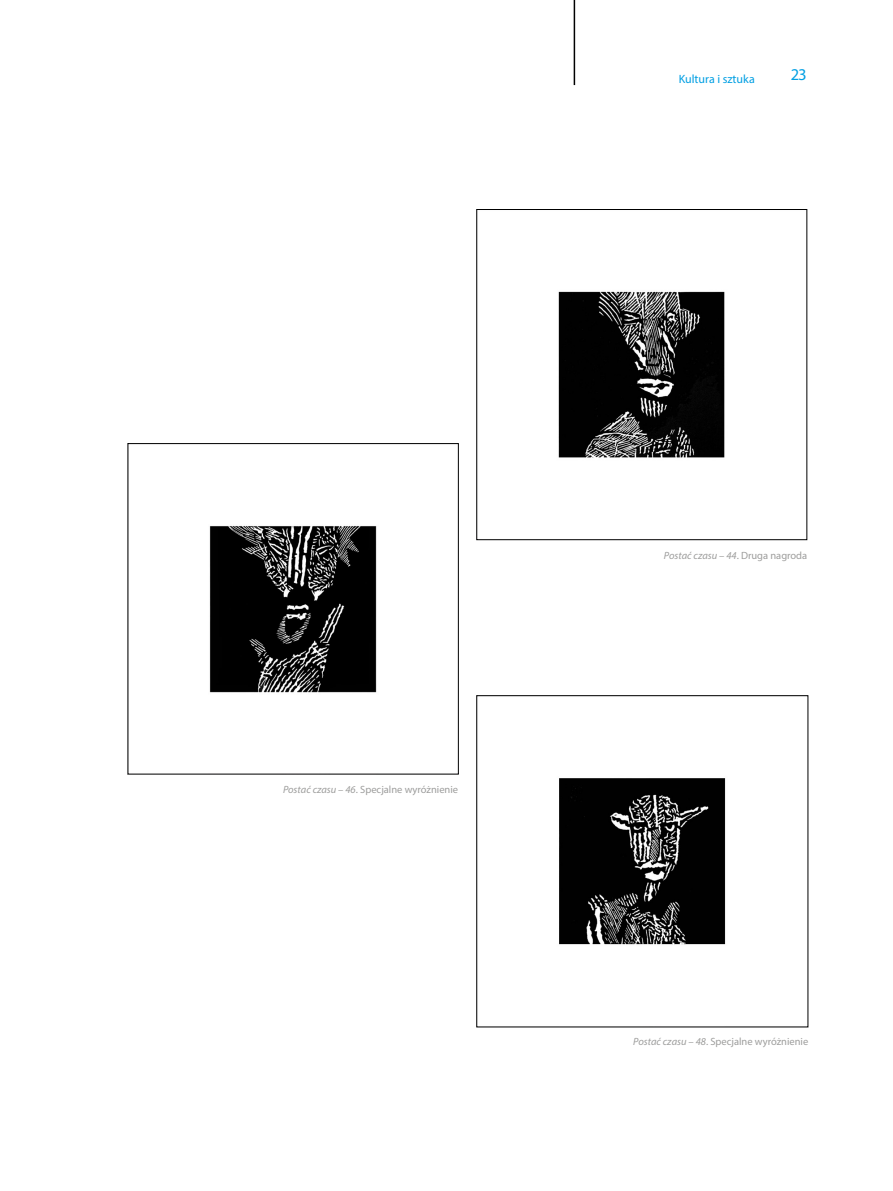
<style>
.page{position:relative;width:893px;height:1191px;background:#fff}
.page>*{position:absolute;margin:0;border:0;box-sizing:border-box;transform-origin:0 0}
.t1{font:16.5px "Myriad Pro";color:#009fe3}
.t2{font:12px "Myriad Pro";color:#009fe3}
.t3{font:10.5px "Myriad Pro";color:#9d9d9c}
.t4{font:italic 10.5px "Myriad Pro";color:#9d9d9c}
.s1{font-style:italic}
.s2{font-style:normal}
</style>
<div class="page">
<hr style="left:574px;top:0;width:1px;height:85px;background:#000">
<img style="left:559px;top:778px;width:167px;height:167px">
<img style="left:558px;top:291px;width:167px;height:167px">
<div style="left:477px;top:209px;width:330px;height:331px;border:1px solid #000"></div>
<img style="left:209px;top:526px;width:168px;height:167px">
<div style="left:128px;top:443px;width:331px;height:331px;border:1px solid #000"></div>
<p class="t2" style="left:679px;top:71px;width:78px">Kultura i sztuka</p>
<h1 class="t1" style="left:791px;top:65px;width:16px">23</h1>
<p class="t3" style="left:283px;top:783px;width:177px"><span class="s1">Postać czasu – 46</span>. Specjalne wyróżnienie</p>
<p class="t4" style="left:664px;top:549px;width:145px">Postać czasu – 44<span class="s2">. Druga nagroda</span></p>
<p class="t3" style="left:633px;top:1035px;width:177px"><span class="s1">Postać czasu – 48</span>. Specjalne wyróżnienie</p>
</div>
